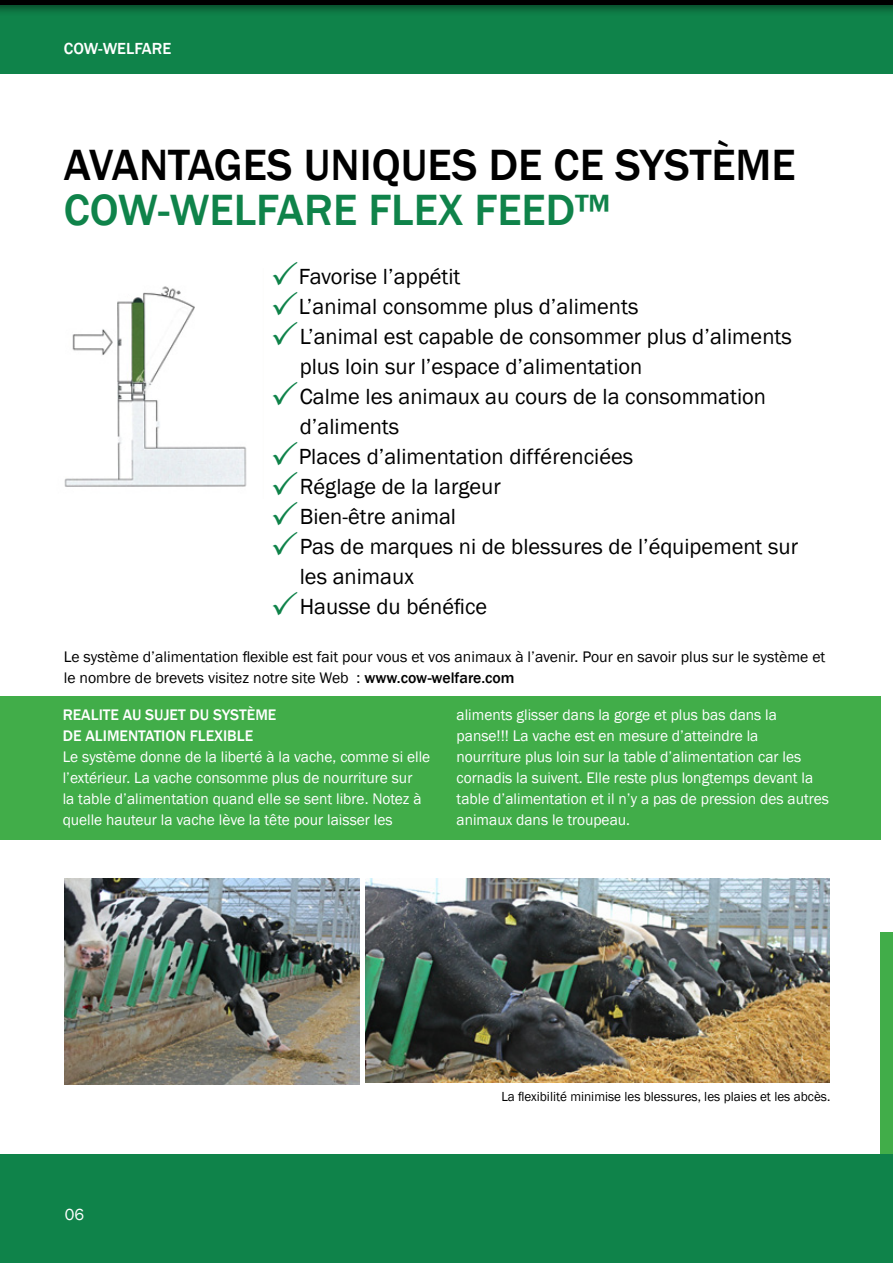
<style>
.page{position:relative;width:893px;height:1263px;background:#fff}
.page>*{position:absolute;margin:0;border:0;box-sizing:border-box;transform-origin:0 0}
.t1{font:500 45px "Franklin Gothic";color:#000}
.t2{font:500 45px "Franklin Gothic";color:#0f834a}
.t3{font:22.5px/30px "Franklin Gothic";color:#000}
.t4{font:500 16.5px "Franklin Gothic";color:#fff}
.t5{font:16.5px "Franklin Gothic";color:#fff}
.t6{font:15.75px/21px "Franklin Gothic";color:#fff}
.t7{font:15.75px/21px "Franklin Gothic";color:#000}
.t8{font:500 15.75px "Franklin Gothic";color:#fff}
.t9{font:13.5px "Franklin Gothic";color:#000}
.s1{font-weight:500}
</style>
<div class="page">
<img style="left:64px;top:286px;width:183px;height:201px">
<img style="left:65px;top:878px;width:294px;height:206px">
<div style="left:0;top:696px;width:880px;height:143px;background:#41ad49"></div>
<div style="left:0;top:1154px;width:893px;height:109px;background:#0f834a"></div>
<div style="left:0;top:3px;width:893px;height:71px;background:#0f834a"></div>
<div style="left:0;top:0;width:893px;height:16px;background:#000;opacity:.5"></div>
<hr style="left:0;top:0;width:893px;height:4px;background:#000">
<img style="left:366px;top:878px;width:463px;height:204px">
<div style="left:880px;top:933px;width:13px;height:221px;background:#41ad49"></div>
<p class="t4" style="left:64px;top:38px;width:109px">COW-WELFARE</p>
<p class="t1" style="left:64px;top:137px;width:733px">AVANTAGES UNIQUES DE CE SYSTÈME</p>
<p class="t2" style="left:64px;top:182px;width:548px">COW-WELFARE FLEX FEED™</p>
<p class="t3" style="left:299px;top:262px;width:163px">Favorise l’appétit</p>
<p class="t3" style="left:299px;top:292px;width:341px">L’animal consomme plus d’aliments</p>
<p class="t3" style="left:300px;top:322px;width:494px">L’animal est capable de consommer plus d’aliments plus loin sur l’espace d’alimentation</p>
<p class="t3" style="left:300px;top:382px;width:468px">Calme les animaux au cours de la consommation d’aliments</p>
<p class="t3" style="left:299px;top:442px;width:336px">Places d’alimentation différenciées</p>
<p class="t3" style="left:300px;top:472px;width:203px">Réglage de la largeur</p>
<p class="t3" style="left:300px;top:502px;width:158px">Bien-être animal</p>
<p class="t3" style="left:300px;top:532px;width:500px">Pas de marques ni de blessures de l’équipement sur les animaux</p>
<p class="t3" style="left:300px;top:592px;width:189px">Hausse du bénéfice</p>
<p class="t7" style="left:64px;top:646px;width:763px">Le système d’alimentation flexible est fait pour vous et vos animaux à l’avenir. Pour en savoir plus sur le système et le nombre de brevets visitez notre site Web : <span class="s1">www.cow-welfare.com</span></p>
<p class="t8" style="left:63px;top:705px;width:215px">REALITE AU SUJET DU SYSTÈME</p>
<p class="t8" style="left:63px;top:726px;width:192px">DE ALIMENTATION FLEXIBLE</p>
<p class="t6" style="left:63px;top:746px;width:369px">Le système donne de la liberté à la vache, comme si elle l’extérieur. La vache consomme plus de nourriture sur<br>la table d’alimentation quand elle se sent libre. Notez à quelle hauteur la vache lève la tête pour laisser les</p>
<p class="t6" style="left:457px;top:704px;width:374px">aliments glisser dans la gorge et plus bas dans la panse!!! La vache est en mesure d’atteindre la<br>nourriture plus loin sur la table d’alimentation car les cornadis la suivent. Elle reste plus longtemps devant la table d’alimentation et il n’y a pas de pression des autres animaux dans le troupeau.</p>
<p class="t5" style="left:65px;top:1205px;width:21px">06</p>
<p class="t9" style="left:501px;top:1088px;width:330px">La flexibilité minimise les blessures, les plaies et les abcès.</p>
</div>
